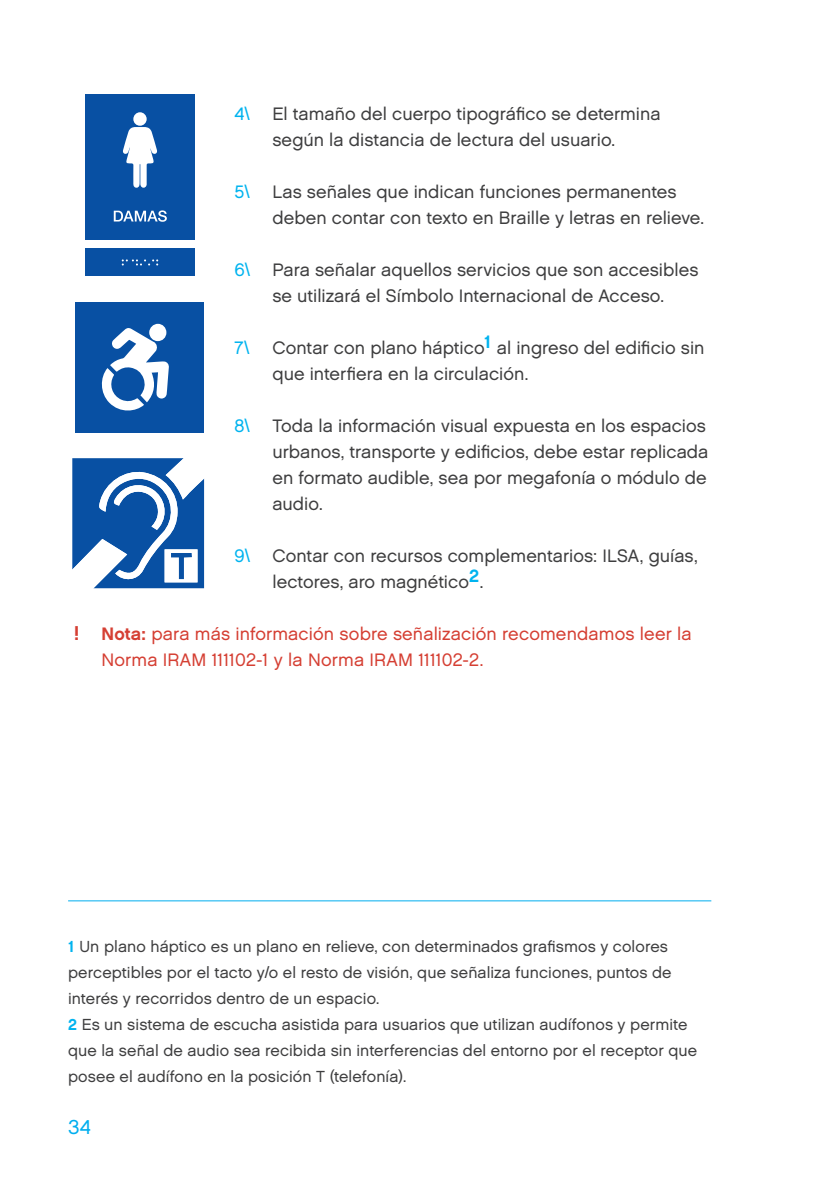
<style>
.page{position:relative;width:840px;height:1191px;background:#fff}
.page>*{position:absolute;margin:0;border:0;box-sizing:border-box;transform-origin:0 0}
.t1{font:20px "Chalet London Nineteen Sixty";color:#00aeef}
.t2{font:18px/26px "Chalet London Nineteen Sixty";color:#3e3e3f}
.t3{font:18px/26px "Chalet London Nineteen Sixty";letter-spacing:.005em;color:#d53f33}
.t4{font:18px "Chalet London Nineteen Sixty";color:#00b3ef}
.t5{font:16px/26px "Chalet London Nineteen Sixty";letter-spacing:.005em;color:#3e3e3f}
.s1{font-family:"Chalet New York Nineteen Sixty";font-size:20px}
.s2{font-family:"Chalet New York Nineteen Sixty"}
.s3{font-family:"Chalet New York Nineteen Sixty";color:#00b3ef}
</style>
<div class="page">
<hr style="left:68px;top:900px;width:643px;height:1px;background:#00aeef">
<div style="left:76px;top:302px;width:128px;height:130px;background:#0850a3"></div>
<svg style="left:101px;top:327px;width:68px;height:84px"></svg>
<div style="left:149px;top:324px;width:17px;height:17px;background:#fff;border-radius:50%"></div>
<div style="left:85px;top:249px;width:109px;height:27px;background:#0850a3"></div>
<div style="left:85px;top:94px;width:109px;height:146px;background:#0850a3"></div>
<svg style="left:114px;top:210px;width:53px;height:12px"></svg>
<svg style="left:123px;top:127px;width:34px;height:61px"></svg>
<div style="left:133px;top:112px;width:14px;height:14px;background:#fff;border-radius:50%"></div>
<svg style="left:122px;top:259px;width:36px;height:6px"></svg>
<svg style="left:72px;top:458px;width:132px;height:130px"></svg>
<p class="t4" style="left:234px;top:103px;width:17px">4\</p>
<p class="t4" style="left:234px;top:181px;width:17px">5\</p>
<p class="t4" style="left:234px;top:259px;width:17px">6\</p>
<p class="t4" style="left:234px;top:337px;width:16px">7\</p>
<p class="t4" style="left:234px;top:415px;width:17px">8\</p>
<p class="t4" style="left:234px;top:545px;width:17px">9\</p>
<p class="t2" style="left:272px;top:101px;width:389px">El tamaño del cuerpo tipográfico se determina según la distancia de lectura del usuario.</p>
<p class="t2" style="left:272px;top:179px;width:433px">Las señales que indican funciones permanentes deben contar con texto en Braille y letras en relieve.</p>
<p class="t2" style="left:272px;top:257px;width:427px">Para señalar aquellos servicios que son accesibles se utilizará el Símbolo Internacional de Acceso.</p>
<p class="t2" style="left:272px;top:335px;width:433px">Contar con plano háptico<sup>1</sup> al ingreso del edificio sin que interfiera en la circulación.</p>
<p class="t2" style="left:272px;top:413px;width:437px">Toda la información visual expuesta en los espacios urbanos, transporte y edificios, debe estar replicada en formato audible, sea por megafonía o módulo de audio.</p>
<p class="t2" style="left:272px;top:543px;width:426px">Contar con recursos complementarios: ILSA, guías, lectores, aro magnético<sup>2</sup>.</p>
<p class="t3" style="left:101px;top:621px;width:591px;text-indent:-28px"><span class="s1">!</span> <span class="s2">Nota:</span> para más información sobre señalización recomendamos leer la<br>Norma IRAM 111102-1 y la Norma IRAM 111102-2.</p>
<p class="t5" style="left:68px;top:933px;width:630px"><span class="s3">1</span> Un plano háptico es un plano en relieve, con determinados grafismos y colores perceptibles por el tacto y/o el resto de visión, que señaliza funciones, puntos de interés y recorridos dentro de un espacio.<br><span class="s3">2</span> Es un sistema de escucha asistida para usuarios que utilizan audífonos y permite que la señal de audio sea recibida sin interferencias del entorno por el receptor que posee el audífono en la posición T (telefonía).</p>
<p class="t1" style="left:68px;top:1115px;width:24px">34</p>
</div>
